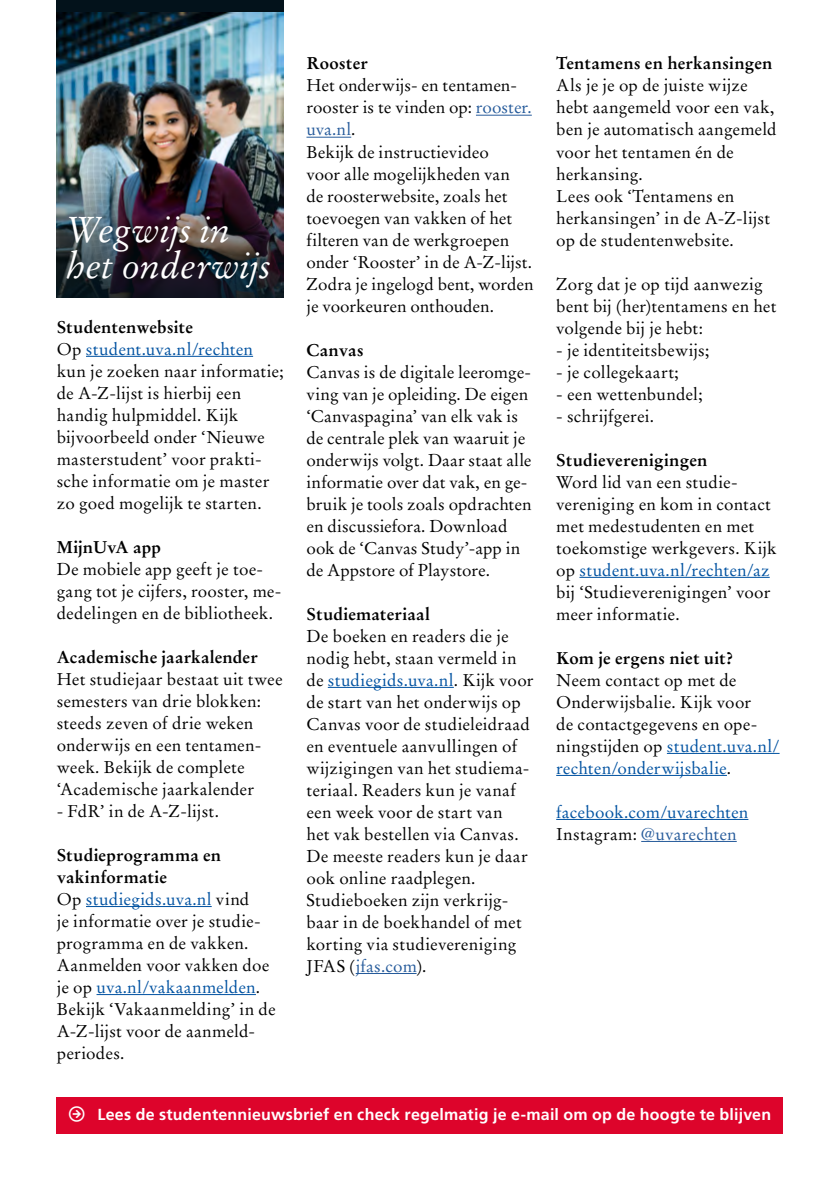
<style>
.page{position:relative;width:840px;height:1191px;background:#fff}
.page>*{position:absolute;margin:0;border:0;box-sizing:border-box;transform-origin:0 0}
.Tussenkopjes{font:italic 36px/36px "Stempel Garamond";color:#fff}
.Platte_tekst{font:17px/22px "Stempel Garamond";letter-spacing:.01em;color:#000}
.Tussenkopjes-2{font:700 17px/22px "Stempel Garamond";letter-spacing:.01em;color:#000}
.Platte_tekst-2{font:17px "Stempel Garamond";letter-spacing:.01em;color:#0052a1}
.Platte_tekst-3{font:17px "Stempel Garamond";letter-spacing:.015em;color:#265b9b}
.Platte_tekst-4{font:700 16px "Frutiger";letter-spacing:.015em;color:#fff}
.s1{color:#0052a1}
.s2{color:#265b9b}
.s3{color:#000}
</style>
<div class="page">
<hr style="left:86px;top:356px;width:167px;height:1px;background:#0052a1">
<hr style="left:86px;top:906px;width:125px;height:1px;background:#0052a1">
<hr style="left:96px;top:994px;width:160px;height:1px;background:#0052a1">
<hr style="left:475px;top:115px;width:56px;height:1px;background:#265b9b">
<hr style="left:306px;top:137px;width:45px;height:1px;background:#265b9b">
<hr style="left:327px;top:687px;width:126px;height:1px;background:#0052a1">
<hr style="left:355px;top:973px;width:61px;height:1px;background:#265b9b">
<hr style="left:579px;top:577px;width:190px;height:1px;background:#0052a1">
<hr style="left:666px;top:753px;width:113px;height:1px;background:#0052a1">
<hr style="left:556px;top:775px;width:170px;height:1px;background:#0052a1">
<hr style="left:556px;top:819px;width:192px;height:1px;background:#0052a1">
<hr style="left:641px;top:841px;width:95px;height:1px;background:#265b9b">
<div style="left:57px;top:1097px;width:725px;height:37px;background:#dd042b"></div>
<div style="left:57px;top:0;width:226px;height:297px;background:#03121b"></div>
<img style="left:57px;top:12px;width:226px;height:285px">
<p class="Tussenkopjes" style="left:66px;top:212px;width:206px">Wegwijs in het onderwijs</p>
<p class="Tussenkopjes-2" style="left:57px;top:316px;width:138px">Studentenwebsite</p>
<p class="Platte_tekst" style="left:57px;top:338px;width:228px">Op <span class="s1">student.uva.nl/rechten </span>kun je zoeken naar informatie; de A-Z-lijst is hierbij een handig hulpmiddel. Kijk bijvoorbeeld onder ‘Nieuwe masterstudent’ voor prakti&shy;sche informatie om je master zo goed mogelijk te starten.</p>
<p class="Tussenkopjes-2" style="left:57px;top:536px;width:105px">MijnUvA app</p>
<p class="Platte_tekst" style="left:57px;top:558px;width:226px">De mobiele app geeft je toe&shy;gang tot je cijfers, rooster, me&shy;dedelingen en de bibliotheek.</p>
<p class="Tussenkopjes-2" style="left:57px;top:646px;width:203px">Academische jaarkalender</p>
<p class="Platte_tekst" style="left:57px;top:668px;width:227px">Het studiejaar bestaat uit twee semesters van drie blokken: steeds zeven of drie weken onderwijs en een tentamen&shy;week. Bekijk de complete ‘Academische jaarkalender</p>
<p class="Platte_tekst" style="left:57px;top:800px;width:164px">- FdR’ in de A-Z-lijst.</p>
<p class="Tussenkopjes-2" style="left:57px;top:844px;width:166px">Studieprogramma en vakinformatie</p>
<p class="Platte_tekst" style="left:57px;top:888px;width:202px">Op <span class="s1">studiegids.uva.nl</span> vind je informatie over je studie-- programma en de vakken.</p>
<p class="Platte_tekst" style="left:57px;top:954px;width:220px">Aanmelden voor vakken doe je op <span class="s1">uva.nl/vakaanmelden</span>.<br>Bekijk ‘Vakaanmelding’ in de<br>A-Z-lijst voor de aanmeld&shy;periodes.</p>
<p class="Tussenkopjes-2" style="left:306px;top:53px;width:63px">Rooster</p>
<p class="Platte_tekst" style="left:306px;top:75px;width:227px">Het onderwijs- en tentamen&shy;rooster is te vinden op: <span class="s2">rooster. uva.nl</span>.</p>
<p class="Platte_tekst" style="left:306px;top:141px;width:228px">Bekijk de instructievideo<br>voor alle mogelijkheden van<br>de roosterwebsite, zoals het toevoegen van vakken of het filteren van de werkgroepen onder ‘Rooster’ in de A-Z-lijst.<br>Zodra je ingelogd bent, worden je voorkeuren onthouden.</p>
<p class="Tussenkopjes-2" style="left:306px;top:339px;width:59px">Canvas</p>
<p class="Platte_tekst" style="left:306px;top:361px;width:226px">Canvas is de digitale leeromge&shy;ving van je opleiding. De eigen ‘Canvaspagina’ van elk vak is de centrale plek van waaruit je onderwijs volgt. Daar staat alle informatie over dat vak, en ge&shy;bruik je tools zoals opdrachten en discussiefora. Download ook de ‘Canvas Study’-app in de Appstore of Playstore.</p>
<p class="Tussenkopjes-2" style="left:306px;top:603px;width:125px">Studiemateriaal</p>
<p class="Platte_tekst" style="left:306px;top:625px;width:228px">De boeken en readers die je nodig hebt, staan vermeld in de <span class="s1">studiegids.uva.nl</span>. Kijk voor de start van het onderwijs op<br>Canvas voor de studieleidraad en eventuele aanvullingen of wijzigingen van het studiema&shy;teriaal. Readers kun je vanaf een week voor de start van<br>het vak bestellen via Canvas.<br>De meeste readers kun je daar ook online raadplegen.</p>
<p class="Platte_tekst" style="left:306px;top:889px;width:216px">Studieboeken zijn verkrijg&shy;baar in de boekhandel of met korting via studievereniging<br>JFAS (<span class="s2">jfas.com</span>).</p>
<p class="Tussenkopjes-2" style="left:556px;top:53px;width:218px">Tentamens en herkansingen</p>
<p class="Platte_tekst" style="left:556px;top:75px;width:222px">Als je je op de juiste wijze hebt aangemeld voor een vak, ben je automatisch aangemeld voor het tentamen én de herkansing.</p>
<p class="Platte_tekst" style="left:556px;top:185px;width:215px">Lees ook ‘Tentamens en herkansingen’ in de A-Z-lijst op de studentenwebsite.</p>
<p class="Platte_tekst" style="left:556px;top:273px;width:222px">Zorg dat je op tijd aanwezig bent bij (her)tentamens en het volgende bij je hebt:</p>
<p class="Platte_tekst" style="left:556px;top:339px;width:155px">- je identiteitsbewijs;</p>
<p class="Platte_tekst" style="left:556px;top:361px;width:124px">- je collegekaart;</p>
<p class="Platte_tekst" style="left:556px;top:383px;width:148px">- een wettenbundel;</p>
<p class="Platte_tekst" style="left:556px;top:405px;width:99px">- schrijfgerei.</p>
<p class="Tussenkopjes-2" style="left:556px;top:449px;width:153px">Studieverenigingen</p>
<p class="Platte_tekst" style="left:556px;top:471px;width:222px">Word lid van een studie&shy;vereniging en kom in contact met medestudenten en met toekomstige werkgevers. Kijk op <span class="s1">student.uva.nl/rechten/az </span>bij ‘Studieverenigingen’ voor meer informatie.</p>
<p class="Tussenkopjes-2" style="left:556px;top:647px;width:178px">Kom je ergens niet uit?</p>
<p class="Platte_tekst" style="left:556px;top:669px;width:225px">Neem contact op met de<br>Onderwijsbalie. Kijk voor<br>de contactgegevens en ope&shy;ningstijden op <span class="s1">student.uva.nl/ rechten/onderwijsbalie</span>.</p>
<p class="Platte_tekst-2" style="left:556px;top:801px;width:193px">facebook.com/uvarechten</p>
<p class="Platte_tekst-3" style="left:556px;top:823px;width:182px"><span class="s3">Instagram:</span> @uvarechten</p>
<p class="Platte_tekst-4" style="left:97px;top:1105px;width:675px">Lees de studentennieuwsbrief en check regelmatig je e-mail om op de hoogte te blijven</p>
</div>
